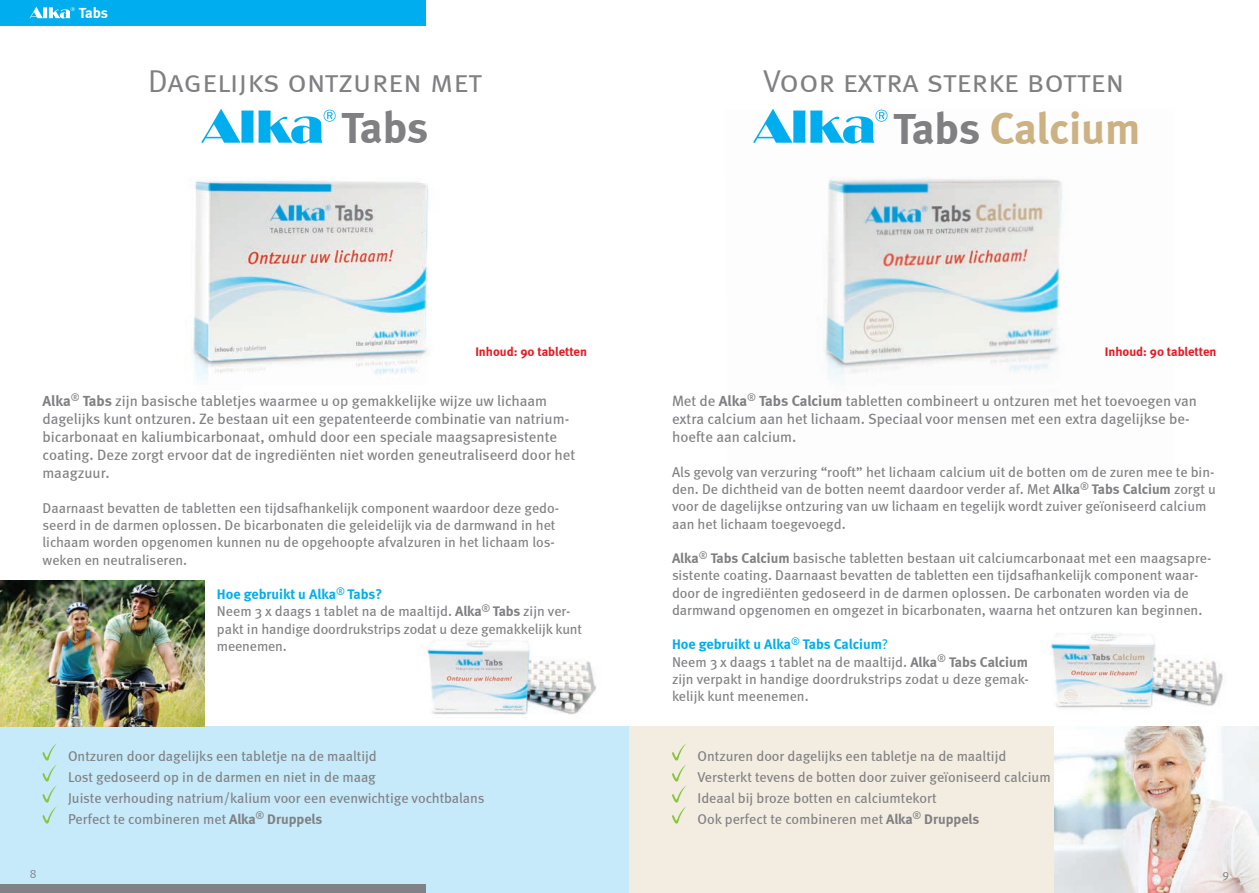
<style>
.page{position:relative;width:1259px;height:893px;background:#fff}
.page>*{position:absolute;margin:0;border:0;box-sizing:border-box;transform-origin:0 0}
.t1{font:700 44.7px "Meta";letter-spacing:-.01em;color:#ccb182}
.t2{font:700 44.7px "Meta";color:#808083}
.t3{font:31.5px "Meta Normal Caps";letter-spacing:-.005em;color:#808083}
.t4{font:15px/18px "Meta";color:#808083}
.t5{font:700 15px "Meta";color:#fff}
.t6{font:14.25px/17.2px "Meta";color:#808083}
.t7{font:700 14.25px "Meta";color:#00aeef}
.t8{font:700 12.75px "Meta";color:#e51a23}
.t9{font:12px "Meta Normal Caps";color:#808285}
.t10{font:12px "Meta Normal Caps";color:#808083}
.s1{color:#808083}
.s2{font-weight:700}
.s3{font-weight:400}
</style>
<div class="page">
<img style="left:192px;top:178px;width:237px;height:201px">
<div style="left:0;top:726px;width:629px;height:167px;background:#c6eafa"></div>
<div style="left:0;top:0;width:425px;height:26px;background:#00aeef"></div>
<div style="left:0;top:884px;width:425px;height:9px;background:#808285"></div>
<svg style="left:201px;top:109px;width:135px;height:35px"></svg>
<svg style="left:42px;top:743px;width:15px;height:81px"></svg>
<img style="left:0;top:581px;width:204px;height:145px">
<svg style="left:30px;top:7px;width:45px;height:11px"></svg>
<img style="left:421px;top:640px;width:175px;height:75px">
<img style="left:824px;top:113px;width:238px;height:272px">
<div style="left:629px;top:726px;width:630px;height:167px;background:#f3ece0"></div>
<svg style="left:672px;top:743px;width:14px;height:81px"></svg>
<svg style="left:753px;top:109px;width:134px;height:35px"></svg>
<img style="left:1054px;top:726px;width:205px;height:167px">
<img style="left:1047px;top:633px;width:186px;height:96px">
<p class="t5" style="left:79px;top:4px;width:31px">Tabs</p>
<p class="t3" style="left:148px;top:63px;width:336px">Dagelijks ontzuren met</p>
<p class="t3" style="left:763px;top:63px;width:363px">Voor extra sterke botten</p>
<p class="t2" style="left:341px;top:101px;width:88px">Tabs</p>
<p class="t1" style="left:893px;top:101px;width:249px"><span class="s1">Tabs</span> Calcium</p>
<p class="t8" style="left:475px;top:344px;width:113px">Inhoud: 90 tabletten</p>
<p class="t8" style="left:1104px;top:344px;width:113px">Inhoud: 90 tabletten</p>
<p class="t4" style="left:43px;top:391px;width:534px"><span class="s2">Alka</span><sup>®</sup> <span class="s2">Tabs</span> zijn basische tabletjes waarmee u op gemakkelijke wijze uw lichaam dagelijks kunt ontzuren. Ze bestaan uit een gepatenteerde combinatie van natrium&shy;bicarbonaat en kaliumbicarbonaat, omhuld door een speciale maagsapresistente coating. Deze zorgt ervoor dat de ingrediënten niet worden geneutraliseerd door het maagzuur.</p>
<p class="t6" style="left:43px;top:499px;width:518px">Daarnaast bevatten de tabletten een tijdsafhankelijk component waardoor deze gedo&shy;seerd in de darmen oplossen. De bicarbonaten die geleidelijk via de darmwand in het lichaam worden opgenomen kunnen nu de opgehoopte afvalzuren in het lichaam los-</p>
<p class="t6" style="left:43px;top:551px;width:146px">weken en neutraliseren.</p>
<p class="t7" style="left:217px;top:586px;width:167px">Hoe gebruikt u Alka<sup>®</sup> Tabs?</p>
<p class="t6" style="left:217px;top:603px;width:366px">Neem 3 x daags 1 tablet na de maaltijd. <span class="s2">Alka</span><sup>®</sup> <span class="s2">Tabs</span> zijn ver&shy;pakt in handige doordrukstrips zodat u deze gemakkelijk kunt meenemen.</p>
<p class="t4" style="left:672px;top:391px;width:526px">Met de <span class="s2">Alka</span><sup>®</sup> <span class="s2">Tabs Calcium</span> tabletten combineert u ontzuren met het toevoegen van extra calcium aan het lichaam. Speciaal voor mensen met een extra dagelijkse be&shy;hoefte aan calcium.</p>
<p class="t6" style="left:672px;top:463px;width:545px">Als gevolg van verzuring “rooft” het lichaam calcium uit de botten om de zuren mee te bin&shy;den. De dichtheid van de botten neemt daardoor verder af. Met <span class="s2">Alka</span><sup>®</sup> <span class="s2">Tabs Calcium</span> zorgt u voor de dagelijkse ontzuring van uw lichaam en tegelijk wordt zuiver geïoniseerd calcium aan het lichaam toegevoegd.</p>
<p class="t6" style="left:672px;top:549px;width:541px"><span class="s2">Alka</span><sup>®</sup> <span class="s2">Tabs Calcium</span> basische tabletten bestaan uit calciumcarbonaat met een maagsapre&shy;sistente coating. Daarnaast bevatten de tabletten een tijdsafhankelijk component waar&shy;door de ingrediënten gedoseerd in de darmen oplossen. De carbonaten worden via de darmwand opgenomen en omgezet in bicarbonaten, waarna het ontzuren kan beginnen.</p>
<p class="t7" style="left:672px;top:636px;width:218px">Hoe gebruikt u Alka<sup>®</sup> Tabs Calcium<span class="s3">?</span></p>
<p class="t6" style="left:672px;top:653px;width:358px;text-align:justify">Neem 3 x daags 1 tablet na de maaltijd. <span class="s2">Alka</span><sup>®</sup> <span class="s2">Tabs Calcium </span>zijn verpakt in handige doordrukstrips zodat u deze gemak&shy;kelijk kunt meenemen.</p>
<p class="t6" style="left:68px;top:747px;width:310px">Ontzuren door dagelijks een tabletje na de maaltijd</p>
<p class="t6" style="left:68px;top:768px;width:309px">Lost gedoseerd op in de darmen en niet in de maag</p>
<p class="t6" style="left:68px;top:789px;width:418px">Juiste verhouding natrium/kalium voor een evenwichtige vochtbalans</p>
<p class="t6" style="left:68px;top:810px;width:256px">Perfect te combineren met <span class="s2">Alka</span><sup>®</sup> <span class="s2">Druppels</span></p>
<p class="t6" style="left:697px;top:747px;width:310px">Ontzuren door dagelijks een tabletje na de maaltijd</p>
<p class="t6" style="left:697px;top:768px;width:355px">Versterkt tevens de botten door zuiver geïoniseerd calcium</p>
<p class="t6" style="left:697px;top:789px;width:241px">Ideaal bij broze botten en calciumtekort</p>
<p class="t6" style="left:697px;top:810px;width:283px">Ook perfect te combineren met <span class="s2">Alka</span><sup>®</sup> <span class="s2">Druppels</span></p>
<p class="t9" style="left:30px;top:866px;width:8px">8</p>
<p class="t10" style="left:1222px;top:866px;width:8px">9</p>
</div>
